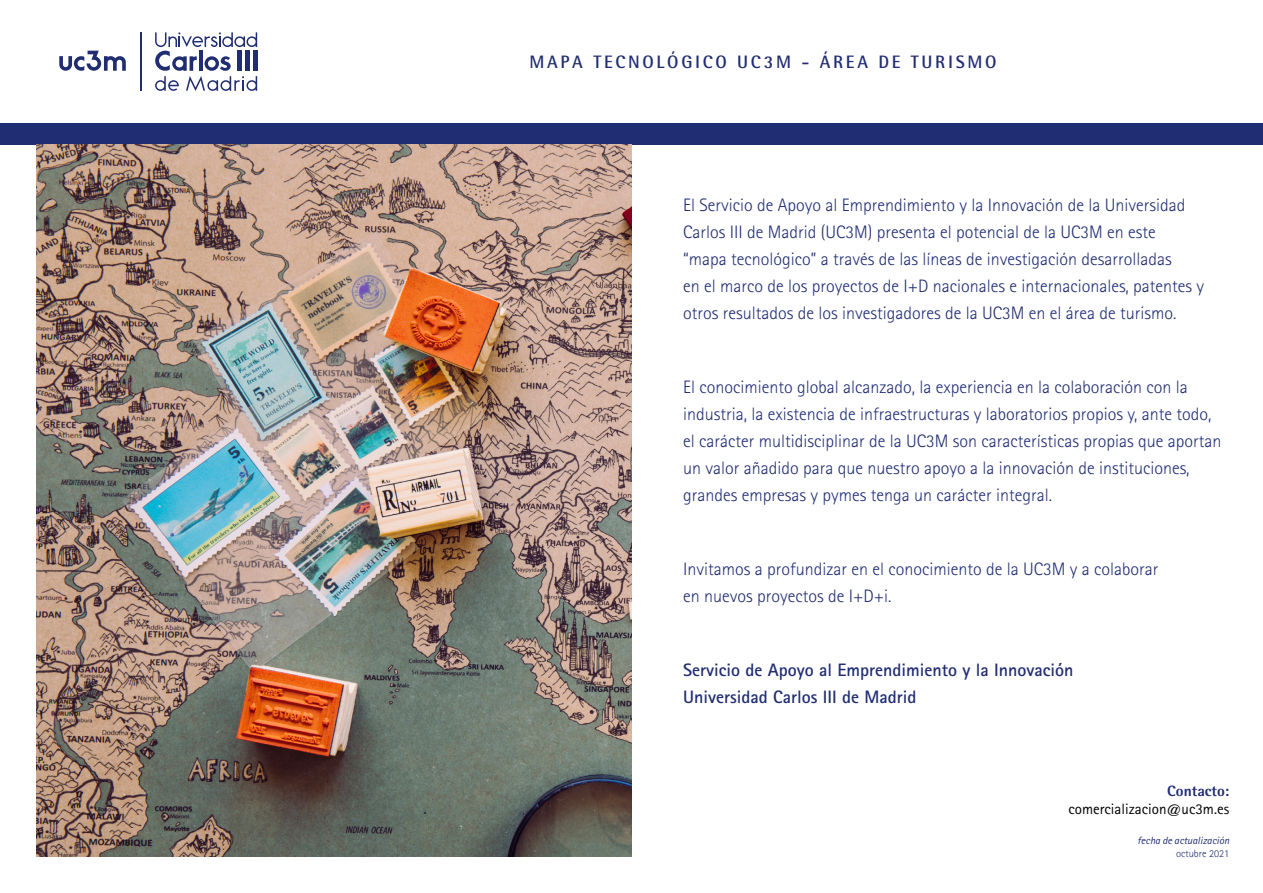
<style>
.page{position:relative;width:1263px;height:893px;background:#fff}
.page>*{position:absolute;margin:0;border:0;box-sizing:border-box;transform-origin:0 0}
.t1{font:300 18px/27px "Rotis Sans Serif";color:#212d73}
.t2{font:700 18px/27px "Rotis Sans Serif";color:#212d73}
.t3{font:700 18px "Rotis Semi Sans";letter-spacing:.15em;color:#212d73}
.t4{font:15px "Rotis Sans Serif";color:#000}
.t5{font:800 15px "Rotis Semi Sans";color:#212d73}
.t6{font:italic 10.5px "Rotis Sans Serif";color:#212d73}
.t7{font:300 10.5px "Rotis Sans Serif";color:#212d73}
</style>
<div class="page">
<hr style="left:140px;top:32px;width:1px;height:59px;background:#212d73">
<svg style="left:59px;top:51px;width:67px;height:20px"></svg>
<svg style="left:155px;top:32px;width:102px;height:59px"></svg>
<div style="left:0;top:123px;width:1263px;height:22px;background:#212d73"></div>
<img style="left:36px;top:145px;width:595px;height:712px">
<p class="t3" style="left:529px;top:51px;width:304px">MAPA TECNOLÓGICO UC3M - ÁREA</p>
<p class="t3" style="left:878px;top:51px;width:120px">DE TURISMO</p>
<p class="t1" style="left:683px;top:192px;width:522px">El Servicio de Apoyo al Emprendimiento y la Innovación de la Universidad Carlos III de Madrid (UC3M) presenta el potencial de la UC3M en este<br>“mapa tecnológico” a través de las líneas de investigación desarrolladas<br>en el marco de los proyectos de I+D nacionales e internacionales, patentes y otros resultados de los investigadores de la UC3M en el área de turismo.</p>
<p class="t1" style="left:683px;top:374px;width:540px">El conocimiento global alcanzado, la experiencia en la colaboración con la industria, la existencia de infraestructuras y laboratorios propios y, ante todo, el carácter multidisciplinar de la UC3M son características propias que aportan un valor añadido para que nuestro apoyo a la innovación de instituciones, grandes empresas y pymes tenga un carácter integral.</p>
<p class="t1" style="left:683px;top:555px;width:477px">Invitamos a profundizar en el conocimiento de la UC3M y a colaborar en nuevos proyectos de I+D+i.</p>
<p class="t2" style="left:683px;top:656px;width:392px">Servicio de Apoyo al Emprendimiento y la Innovación<br>Universidad Carlos III de Madrid</p>
<p class="t5" style="left:1167px;top:781px;width:64px">Contacto:</p>
<p class="t4" style="left:1068px;top:800px;width:162px">comercializacion@uc3m.es</p>
<p class="t6" style="left:1137px;top:834px;width:93px">fecha de actualización</p>
<p class="t7" style="left:1176px;top:847px;width:55px">octubre 2021</p>
</div>
